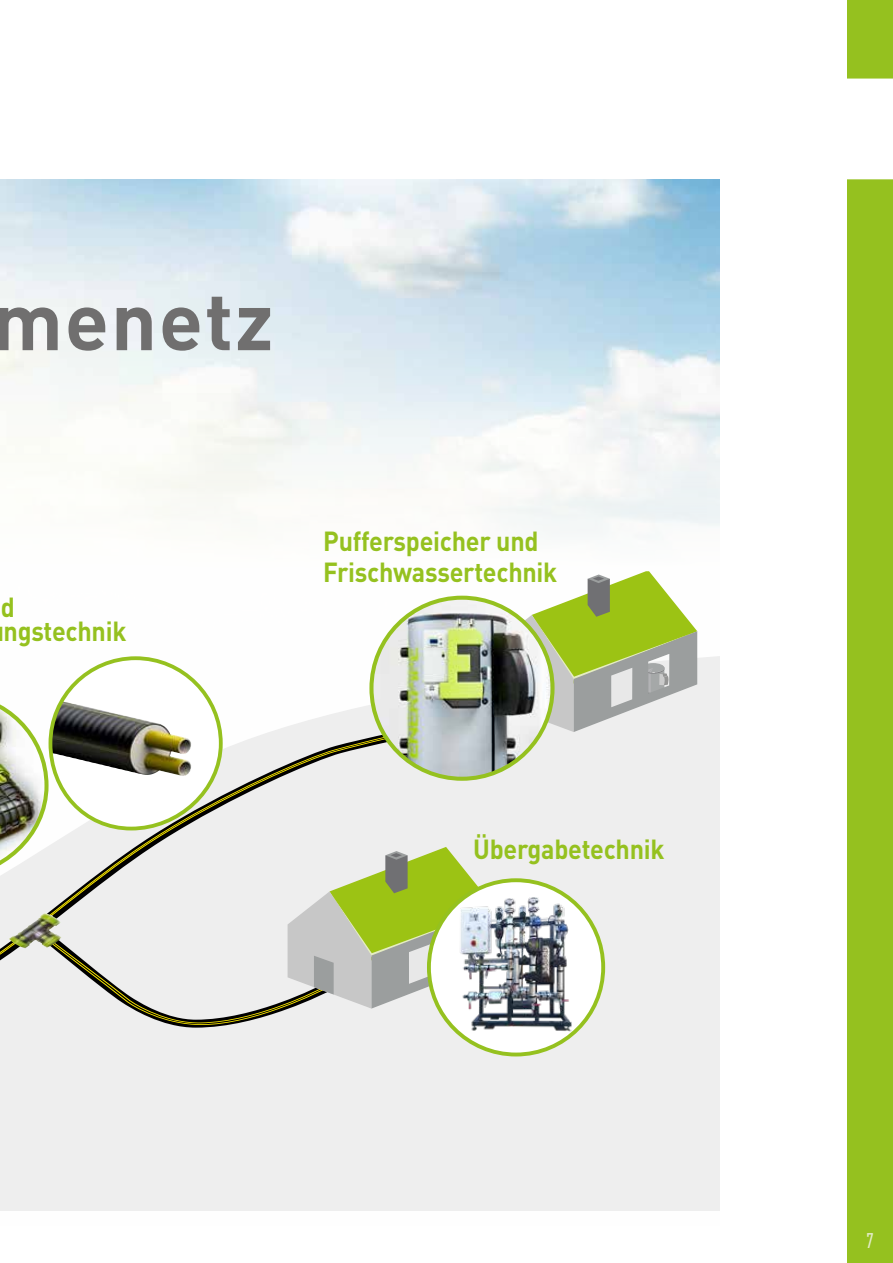
<style>
.page{position:relative;width:893px;height:1263px;background:#fff}
.page>*{position:absolute;margin:0;border:0;box-sizing:border-box;transform-origin:0 0}
.t1{font:700 81px "DINOT";letter-spacing:.02em;color:#706f6f}
.t2{font:700 27.3px/24.8px "DINOT";letter-spacing:-.01em;color:#95c11f;scale:.92 1}
.t3{font:500 condensed 21px "DINOT";color:#e3ecc6;scale:.92 1}
</style>
<div class="page">
<div style="left:848px;top:0;width:45px;height:1263px;background:#95c11f"></div>
<div style="left:848px;top:79px;width:45px;height:100px;background:#fff"></div>
<div style="left:0;top:653px;width:719px;height:557px;background:#eee"></div>
<div style="left:0;top:1031px;width:492px;height:21px;background:#eee"></div>
<svg style="left:0;top:571px;width:697px;height:460px"></svg>
<div style="left:429px;top:880px;width:174px;height:174px;background:#fff;border-radius:50%"></div>
<img style="left:454px;top:896px;width:117px;height:139px">
<div style="left:427px;top:878px;width:178px;height:178px;border:4px solid #95c11f;border-radius:50%"></div>
<h1 class="t1" style="left:-8px;top:258px;width:283px">menetz</h1>
<p class="t2" style="left:1px;top:592px;width:138px">d ngstechnik</p>
<p class="t2" style="left:323px;top:523px;width:256px;line-height:30.9px">Pufferspeicher und<br>Frischwassertechnik</p>
<p class="t2" style="left:473px;top:834px;width:209px">Übergabetechnik</p>
<p class="t3" style="left:867px;top:1226px;width:9px">7</p>
</div>
